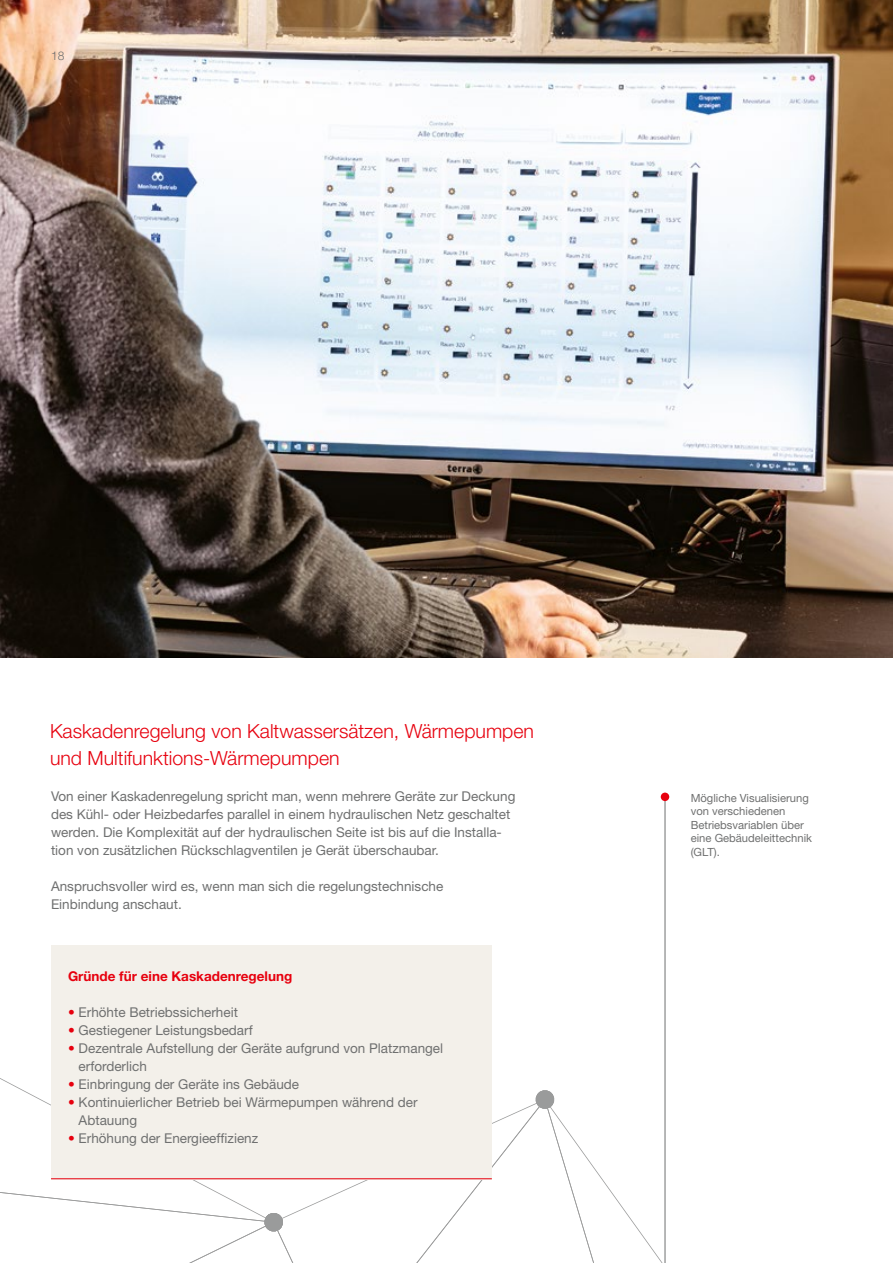
<style>
.page{position:relative;width:893px;height:1263px;background:#fff}
.page>*{position:absolute;margin:0;border:0;box-sizing:border-box;transform-origin:0 0}
.t1{font:300 19.5px/27px "Helvetica Neue LT Pro";color:#e7000e}
.t2{font:13.5px/18px "Helvetica Neue LT Pro";color:#6f7070}
.t3{font:700 13.5px "Helvetica Neue LT Pro";color:#e7000e}
.t4{font:300 12px "Helvetica Neue LT Pro";color:#6f7070}
.t5{font:11.25px/13.5px "Helvetica Neue LT Pro";color:#6f7070}
.s1{color:#e7000e}
</style>
<div class="page">
<svg style="left:0;top:1089px;width:665px;height:174px"></svg>
<img style="left:0;top:0;width:893px;height:657px">
<div style="left:51px;top:945px;width:441px;height:234px;background:#f3f0ea"></div>
<hr style="left:51px;top:1178px;width:441px;height:1px;background:#e7000e">
<hr style="left:665px;top:796px;width:1px;height:467px;background:#6f7070">
<div style="left:661px;top:792px;width:8px;height:9px;background:#e7000e;border-radius:50%"></div>
<p class="t4" style="left:51px;top:48px;width:15px">18</p>
<h1 class="t1" style="left:50px;top:717px;width:485px">Kaskadenregelung von Kaltwassersätzen, Wärmepumpen und Multifunktions-Wärmepumpen</h1>
<p class="t2" style="left:51px;top:787px;width:466px">Von einer Kaskadenregelung spricht man, wenn mehrere Geräte zur Deckung des Kühl- oder Heizbedarfes parallel in einem hydraulischen Netz geschaltet werden. Die Komplexität auf der hydraulischen Seite ist bis auf die Installa&shy;tion von zusätzlichen Rückschlagventilen je Gerät überschaubar.</p>
<p class="t2" style="left:51px;top:877px;width:394px">Anspruchsvoller wird es, wenn man sich die regelungstechnische<br>Einbindung anschaut.</p>
<p class="t3" style="left:68px;top:968px;width:226px">Gründe für eine Kaskadenregelung</p>
<p class="t2" style="left:68px;top:1003px;width:171px"><span class="s1">•</span> Erhöhte Betriebssicherheit</p>
<p class="t2" style="left:68px;top:1021px;width:186px"><span class="s1">•</span> Gestiegener Leistungsbedarf</p>
<p class="t2" style="left:79px;top:1039px;width:366px;text-indent:-11px"><span class="s1">•</span> Dezentrale Aufstellung der Geräte aufgrund von Platzmangel erforderlich</p>
<p class="t2" style="left:68px;top:1075px;width:233px"><span class="s1">•</span> Einbringung der Geräte ins Gebäude</p>
<p class="t2" style="left:79px;top:1093px;width:340px;text-indent:-11px"><span class="s1">•</span> Kontinuierlicher Betrieb bei Wärmepumpen während der<br>Abtauung</p>
<p class="t2" style="left:68px;top:1129px;width:192px"><span class="s1">•</span> Erhöhung der Energieeffizienz</p>
<p class="t5" style="left:691px;top:791px;width:123px">Mögliche Visualisierung von verschiedenen<br>Betriebsvariablen über eine Gebäudeleittechnik (GLT).</p>
</div>
